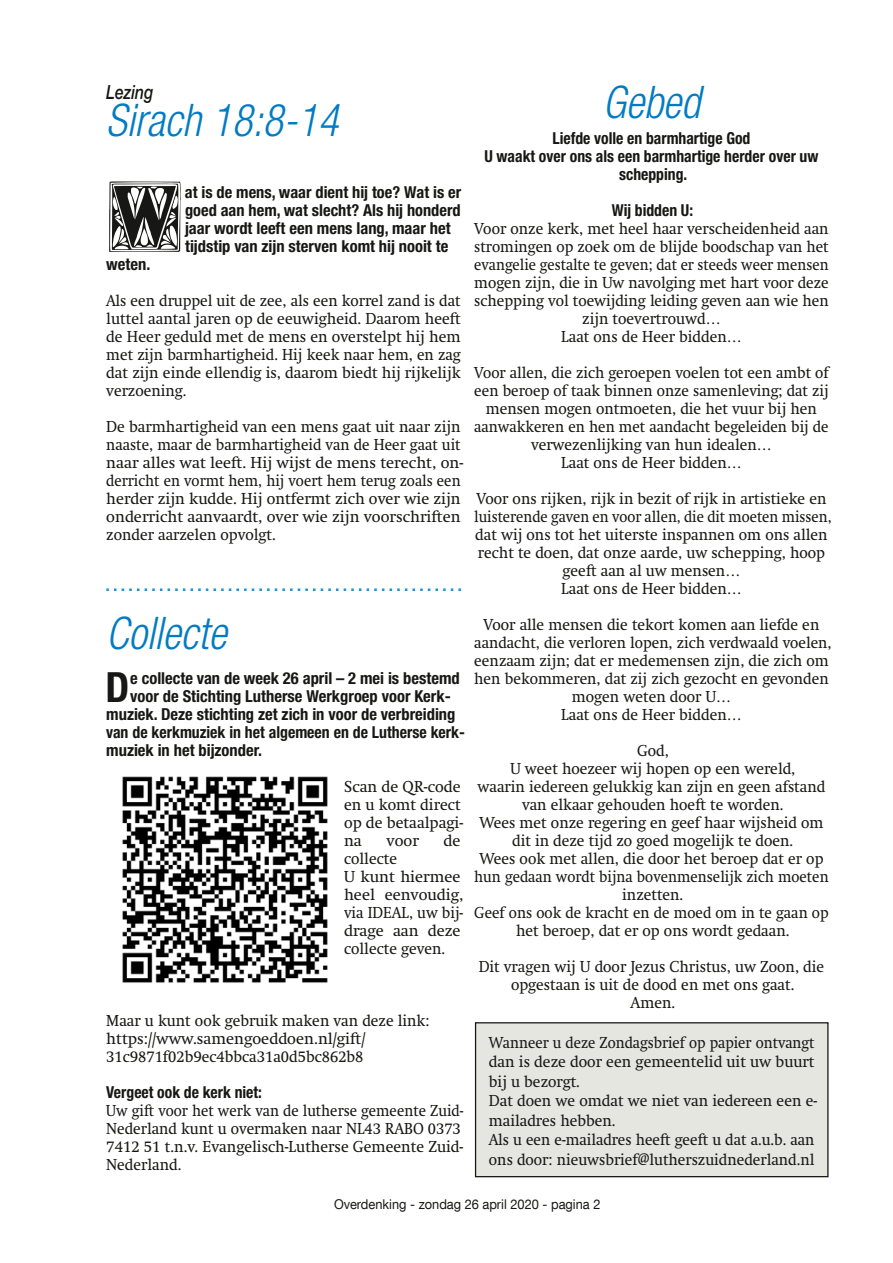
<style>
.page{position:relative;width:893px;height:1263px;background:#fff}
.page>*{position:absolute;margin:0;border:0;box-sizing:border-box;transform-origin:0 0}
.t1{font:70.5px "Varah Caps";color:#171715}
.t2{font:italic 300 condensed 45px "Helvetica Neue";color:#007bc4;scale:.95 1}
.t3{font:700 condensed 41.7px "Helvetica Neue";color:#171715}
.t4{font:italic 500 19.5px "Helvetica Neue";letter-spacing:.005em;color:#171715;scale:.8 1}
.t5{font:700 condensed 16.5px/18px "Helvetica Neue";color:#171715}
.t6{font:700 condensed 16.5px/18px "Helvetica Neue";color:#171715;text-align:center;scale:.95 1}
.t7{font:700 condensed 16.5px "Helvetica Neue";color:#171715;scale:.96 1}
.t8{font:15.75px/18px "Swift";color:#171715;text-align:center;scale:.95 1}
.t9{font:15.75px/19.5px "Swift";color:#171715;scale:.91 1}
.t10{font:15.75px/18px "Swift";color:#171715;scale:.96 1}
.t11{font:15.75px/18px "Swift";color:#171715;text-align:justify;scale:.94 1}
.t12{font:15.75px/18px "Swift";color:#171715;text-align:center;scale:.93 1}
.t13{font:15.75px/18px "Swift";color:#171715}
.t14{font:13.5px "Helvetica Neue LT Com";color:#171715;scale:.95 1}
</style>
<div class="page">
<svg style="left:106px;top:588px;width:355px;height:3px"></svg>
<img style="left:122px;top:776px;width:206px;height:207px">
<div style="left:476px;top:1023px;width:352px;height:154px;background:#e6e6e0"></div>
<div style="left:475px;top:1022px;width:353px;height:155px;border:1px solid #171715"></div>
<p class="t4" style="left:106px;top:80px;width:60px">Lezing</p>
<h2 class="t2" style="left:106px;top:95px;width:246px">Sirach 18:8-14</h2>
<h1 class="t1" style="left:106px;top:186px;width:80px">W</h1>
<p class="t5" style="left:185px;top:183px;width:278px">at is de mens, waar dient hij toe? Wat is er goed aan hem, wat slecht? Als hij honderd jaar wordt leeft een mens lang, maar het tijdstip van zijn sterven komt hij nooit te</p>
<p class="t5" style="left:106px;top:255px;width:46px">weten.</p>
<p class="t11" style="left:106px;top:293px;width:379px">Als een druppel uit de zee, als een korrel zand is dat luttel aantal jaren op de eeuwigheid. Daarom heeft de Heer geduld met de mens en overstelpt hij hem met zijn barmhartigheid. Hij keek naar hem, en zag dat zijn einde ellendig is, daarom biedt hij rijkelijk verzoening.</p>
<p class="t10" style="left:106px;top:419px;width:373px">De barmhartigheid van een mens gaat uit naar zijn naaste, maar de barmhartigheid van de Heer gaat uit naar alles wat leeft. Hij wijst de mens terecht, on&shy;derricht en vormt hem, hij voert hem terug zoals een herder zijn kudde. Hij ontfermt zich over wie zijn onderricht aanvaardt, over wie zijn voorschriften zonder aarzelen opvolgt.</p>
<h2 class="t2" style="left:106px;top:607px;width:128px">Collecte</h2>
<h3 class="t3" style="left:106px;top:662px;width:25px">D</h3>
<p class="t5" style="left:130px;top:669px;width:331px">e collecte van de week 26 april – 2 mei is bestemd</p>
<p class="t5" style="left:130px;top:687px;width:322px">voor de Stichting Lutherse Werkgroep voor Kerk-</p>
<p class="t5" style="left:106px;top:705px;width:351px">muziek. Deze stichting zet zich in voor de verbreiding</p>
<p class="t7" style="left:106px;top:722px;width:375px">van de kerkmuziek in het algemeen en de Lutherse kerk-</p>
<p class="t5" style="left:106px;top:741px;width:157px">muziek in het bijzonder.</p>
<p class="t13" style="left:344px;top:779px;width:121px">Scan de QR-code en u komt direct op de betaalpagi&shy;na</p>
<p class="t13" style="left:387px;top:833px;width:34px">voor</p>
<p class="t13" style="left:444px;top:833px;width:18px">de</p>
<p class="t8" style="left:344px;top:851px;width:127px;text-align:left">collecte<br>U kunt hiermee heel eenvoudig, via IDEAL, uw bij&shy;drage aan deze collecte geven.</p>
<p class="t8" style="left:106px;top:1013px;width:342px;text-align:left">Maar u kunt ook gebruik maken van deze link: https://www.samengoeddoen.nl/gift/<br>31c9871f02b9ec4bbca31a0d5bc862b8</p>
<p class="t6" style="left:106px;top:1083px;width:165px">Vergeet ook de kerk niet:</p>
<p class="t9" style="left:106px;top:1103px;width:394px;line-height:18px">Uw gift voor het werk van de lutherse gemeente Zuid-Nederland kunt u overmaken naar NL43 RABO 0373<br>7412 51 t.n.v. Evangelisch-Lutherse Gemeente Zuid-Nederland.</p>
<h2 class="t2" style="left:603px;top:76px;width:104px">Gebed</h2>
<p class="t6" style="left:484px;top:129px;width:353px">Liefde volle en barmhartige God<br>U waakt over ons als een barmhartige herder over uw schepping.</p>
<p class="t6" style="left:612px;top:201px;width:87px">Wij bidden U:</p>
<p class="t8" style="left:474px;top:221px;width:374px">Voor onze kerk, met heel haar verscheidenheid aan stromingen op zoek om de blijde boodschap van het evangelie gestalte te geven; dat er steeds weer mensen mogen zijn, die in Uw navolging met hart voor deze schepping vol toewijding leiding geven aan wie hen zijn toevertrouwd…<br>Laat ons de Heer bidden…</p>
<p class="t12" style="left:474px;top:365px;width:383px">Voor allen, die zich geroepen voelen tot een ambt of een beroep of taak binnen onze samenleving; dat zij mensen mogen ontmoeten, die het vuur bij hen aanwakkeren en hen met aandacht begeleiden bij de verwezenlijking van hun idealen…<br>Laat ons de Heer bidden…</p>
<p class="t8" style="left:474px;top:491px;width:378px">Voor ons rijken, rijk in bezit of rijk in artistieke en luisterende gaven en voor allen, die dit moeten missen, dat wij ons tot het uiterste inspannen om ons allen recht te doen, dat onze aarde, uw schepping, hoop geeft aan al uw mensen…<br>Laat ons de Heer bidden…</p>
<p class="t8" style="left:474px;top:617px;width:378px">Voor alle mensen die tekort komen aan liefde en aandacht, die verloren lopen, zich verdwaald voelen, eenzaam zijn; dat er medemensen zijn, die zich om hen bekommeren, dat zij zich gezocht en gevonden mogen weten door U…<br>Laat ons de Heer bidden…</p>
<p class="t8" style="left:474px;top:743px;width:375px">God,<br>U weet hoezeer wij hopen op een wereld,<br>waarin iedereen gelukkig kan zijn en geen afstand van elkaar gehouden hoeft te worden.<br>Wees met onze regering en geef haar wijsheid om dit in deze tijd zo goed mogelijk te doen.<br>Wees ook met allen, die door het beroep dat er op hun gedaan wordt bijna bovenmenselijk zich moeten inzetten.<br>Geef ons ook de kracht en de moed om in te gaan op het beroep, dat er op ons wordt gedaan.</p>
<p class="t8" style="left:479px;top:959px;width:365px">Dit vragen wij U door Jezus Christus, uw Zoon, die opgestaan is uit de dood en met ons gaat.<br>Amen.</p>
<p class="t9" style="left:489px;top:1034px;width:362px">Wanneer u deze Zondagsbrief op papier ontvangt dan is deze door een gemeentelid uit uw buurt bij u bezorgt.<br>Dat doen we omdat we niet van iedereen een e&shy;mailadres hebben.<br>Als u een e-mailadres heeft geeft u dat a.u.b. aan ons door: nieuwsbrief@lutherszuidnederland.nl</p>
<p class="t14" style="left:334px;top:1199px;width:282px">Overdenking - zondag 26 april 2020 - pagina 2</p>
</div>
